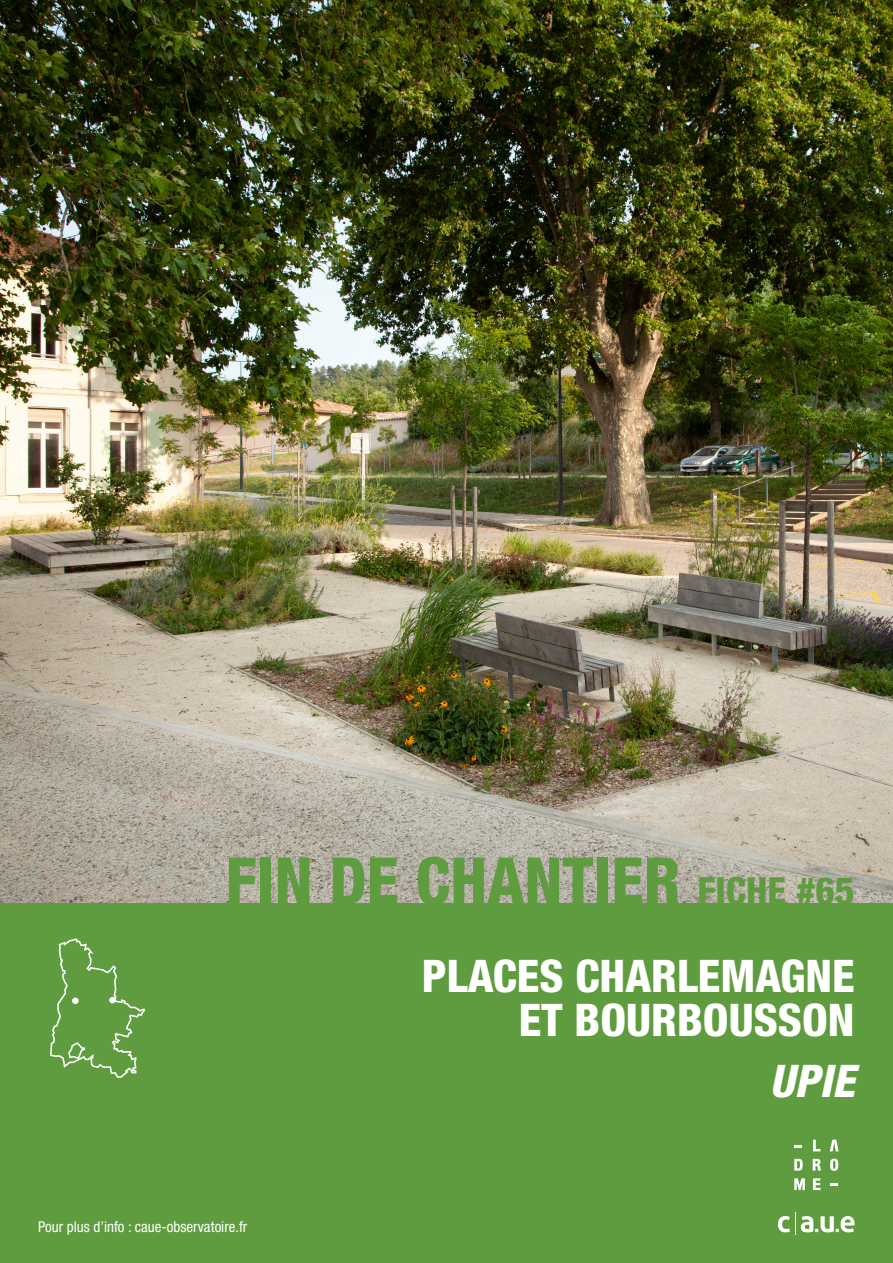
<style>
.page{position:relative;width:893px;height:1263px;background:#fff}
.page>*{position:absolute;margin:0;border:0;box-sizing:border-box;transform-origin:0 0}
.FFC_43pt{font:800 condensed 64.5px "Helvetica Neue LT Pro";color:#5f9c3f}
.Titre_30pt{font:800 condensed 45px/44.2px "Helvetica Neue LT Pro";color:#fff;text-align:right}
.Commune_30pt_ital{font:italic 800 condensed 45px "Helvetica Neue LT Pro";color:#fff}
.t1{font:condensed 15px "Helvetica Neue LT Pro";color:#fff}
.s1{font-size:37.5px}
</style>
<div class="page">
<div style="left:0;top:898px;width:893px;height:365px;background:#5f9c3f"></div>
<svg style="left:778px;top:1212px;width:77px;height:23px"></svg>
<svg style="left:813px;top:1140px;width:7px;height:11px"></svg>
<svg style="left:794px;top:1145px;width:8px;height:3px"></svg>
<svg style="left:794px;top:1159px;width:9px;height:11px"></svg>
<svg style="left:794px;top:1178px;width:11px;height:12px"></svg>
<svg style="left:813px;top:1178px;width:8px;height:12px"></svg>
<svg style="left:813px;top:1159px;width:8px;height:11px"></svg>
<svg style="left:830px;top:1183px;width:8px;height:2px"></svg>
<svg style="left:830px;top:1140px;width:9px;height:11px"></svg>
<svg style="left:830px;top:1159px;width:8px;height:12px"></svg>
<img style="left:0;top:0;width:893px;height:902px">
<svg style="left:50px;top:938px;width:95px;height:139px"></svg>
<div style="left:109px;top:997px;width:7px;height:6px;border:3px solid #fff;border-radius:50%"></div>
<p class="FFC_43pt" style="left:226px;top:841px;width:630px">FIN DE CHANTIER <span class="s1">FICHE #65</span></p>
<p class="t1" style="left:38px;top:1218px;width:211px">Pour plus d’info : caue-observatoire.fr</p>
<p class="Titre_30pt" style="left:422px;top:953px;width:434px">PLACES CHARLEMAGNE<br>ET BOURBOUSSON</p>
<p class="Commune_30pt_ital" style="left:769px;top:1053px;width:87px">UPIE</p>
</div>
